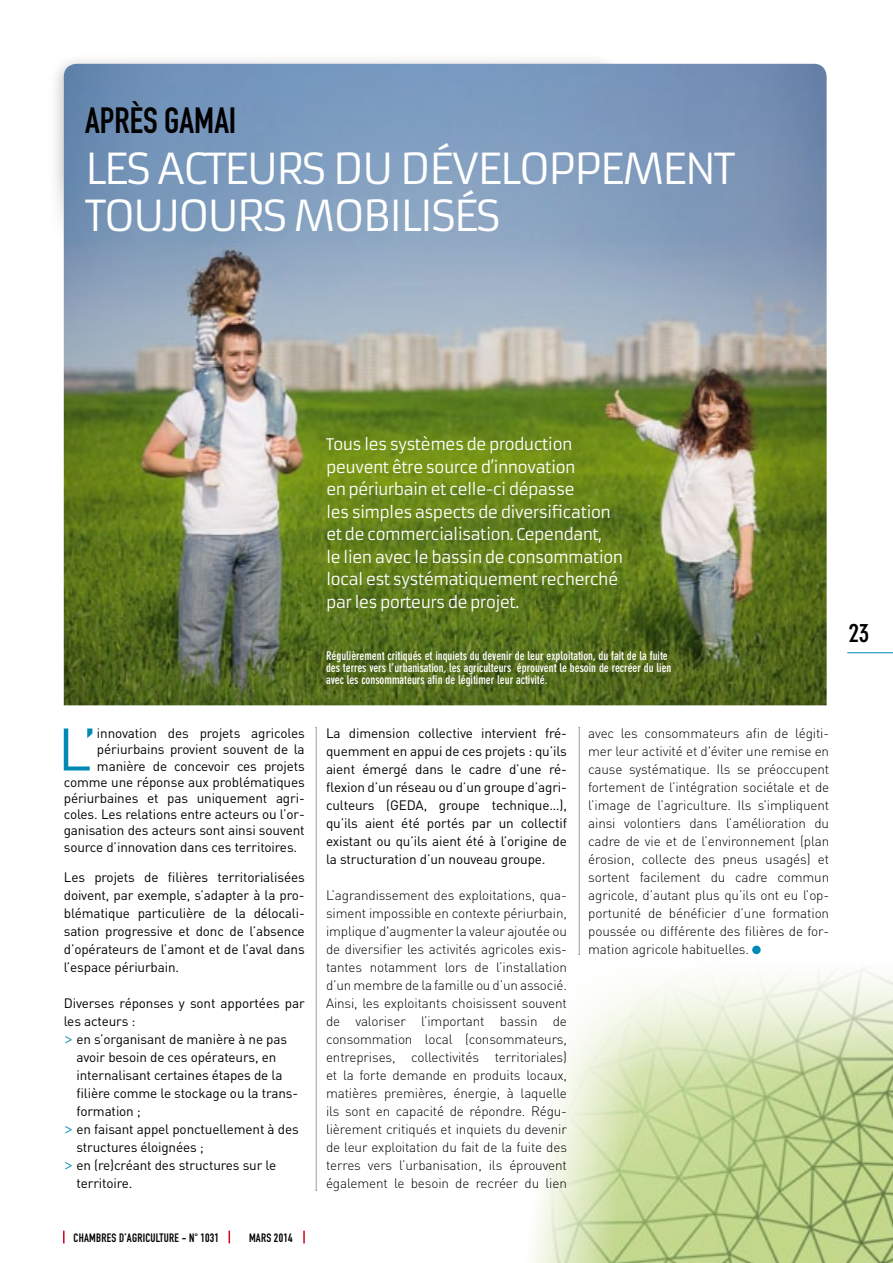
<style>
.page{position:relative;width:893px;height:1263px;background:#fff}
.page>*{position:absolute;margin:0;border:0;box-sizing:border-box;transform-origin:0 0}
.t1{font:58.95px "DIN";color:#0089b4}
.t2{font:42px "Armata";letter-spacing:-.05em;color:#fff}
.t3{font:36px "DIN Engschrift";color:#000}
.t4{font:700 condensed 25.5px "DIN Neuzeit Grotesk";color:#000}
.t5{font:15.75px/22.5px "Armata";letter-spacing:-.05em;color:#fff}
.t6{font:300 13.5px/18px "DIN";letter-spacing:-.01em;color:#000;text-align:justify}
.t7{font:13.5px/18px "DIN";letter-spacing:-.01em;color:#000;text-align:justify}
.t8{font:700 condensed 12px/12px "DIN Neuzeit Grotesk";color:#fff}
.t9{font:12px "DIN Engschrift";letter-spacing:.02em;color:#000}
.s1{font-family:"Armata";color:#0089b4}
</style>
<div class="page">
<img style="left:693px;top:1099px;width:200px;height:164px">
<svg style="left:228px;top:810px;width:465px;height:453px"></svg>
<svg style="left:471px;top:653px;width:422px;height:446px"></svg>
<div style="left:47px;top:52px;width:578px;height:233px;background:#000;opacity:.25"></div>
<div style="left:41px;top:151px;width:715px;height:365px;background:#fff"></div>
<img style="left:64px;top:64px;width:763px;height:641px">
<hr style="left:847px;top:652px;width:46px;height:1px;background:#0089b4">
<svg style="left:63px;top:1231px;width:2px;height:12px"></svg>
<svg style="left:303px;top:1231px;width:2px;height:12px"></svg>
<svg style="left:229px;top:1231px;width:1px;height:12px"></svg>
<svg style="left:752px;top:945px;width:9px;height:9px"></svg>
<hr style="left:579px;top:727px;width:1px;height:227px;background:#9c9e9f">
<hr style="left:316px;top:727px;width:1px;height:463px;background:#9c9e9f">
<h3 class="t3" style="left:85px;top:100px;width:95px">APRÈS GAMAI</h3>
<h2 class="t2" style="left:85px;top:143px;width:188px">Les acteurs</h2>
<h2 class="t2" style="left:333px;top:143px;width:192px">du développ</h2>
<h2 class="t2" style="left:600px;top:143px;width:109px">ement</h2>
<h2 class="t2" style="left:85px;top:190px;width:27px">tou</h2>
<h2 class="t2" style="left:163px;top:190px;width:43px">jours</h2>
<h2 class="t2" style="left:293px;top:190px;width:205px">mobilisés</h2>
<h1 class="t1" style="left:58px;top:712px;width:41px">L’</h1>
<p class="t7" style="left:97px;top:724px;width:209px">innovation des projets agricoles</p>
<p class="t7" style="left:97px;top:740px;width:209px">périurbains provient souvent de la</p>
<p class="t7" style="left:97px;top:756px;width:209px">manière de concevoir ces projets</p>
<p class="t7" style="left:64px;top:772px;width:242px">comme une réponse aux problématiques</p>
<p class="t7" style="left:64px;top:789px;width:242px">périurbaines et pas uniquement agri-</p>
<p class="t7" style="left:64px;top:805px;width:242px">coles. Les relations entre acteurs ou l’or-</p>
<p class="t7" style="left:64px;top:821px;width:242px">ganisation des acteurs sont ainsi souvent</p>
<p class="t7" style="left:64px;top:837px;width:235px">source d’innovation dans ces territoires.</p>
<p class="t7" style="left:64px;top:868px;width:242px">Les projets de filières territorialisées doivent, par exemple, s’adapter à la pro&shy;blématique particulière de la délocali&shy;sation progressive et donc de l’absence d’opérateurs de l’amont et de l’aval dans l’espace périurbain.</p>
<p class="t7" style="left:64px;top:994px;width:242px">D iverses réponses y sont apportées par</p>
<p class="t7" style="left:64px;top:1012px;width:73px">les acteurs :</p>
<p class="t7" style="left:64px;top:1030px;width:225px"><span class="s1">&gt;</span> en s’organisant de manière à ne pas</p>
<p class="t7" style="left:77px;top:1048px;width:201px">avoir besoin de ces opérateurs, en</p>
<p class="t7" style="left:77px;top:1066px;width:207px">internalisant certaines étapes de la</p>
<p class="t7" style="left:77px;top:1084px;width:223px">filière comme le stockage ou la trans-</p>
<p class="t7" style="left:77px;top:1102px;width:66px">formation ;</p>
<p class="t7" style="left:64px;top:1120px;width:236px"><span class="s1">&gt;</span> en faisant appel ponctuellement à des</p>
<p class="t7" style="left:77px;top:1138px;width:129px">structures éloignées ;</p>
<p class="t7" style="left:64px;top:1156px;width:214px"><span class="s1">&gt;</span> en (re)créant des structures sur le</p>
<p class="t7" style="left:77px;top:1174px;width:57px">territoire.</p>
<p class="t9" style="left:74px;top:1230px;width:147px">CHAMBRES D’AGRICULTURE - N° 1031</p>
<p class="t9" style="left:249px;top:1230px;width:7px">MARS</p>
<p class="t9" style="left:274px;top:1230px;width:20px">2014</p>
<p class="t5" style="left:326px;top:433px;width:299px">Tous les systèmes de production peuvent être source d’innovation<br>en périurbain et celle-ci dépasse<br>les simples aspects de diversification et de commercialisation. Cependant,<br>le lien avec le bassin de consommation local est systématiquement recherché par les porteurs de projet.</p>
<p class="t8" style="left:326px;top:650px;width:347px">Régulièrement critiqués et inquiets du devenir de leur exploitation, du fait de la fuite des terres vers l’urbanisation, les agriculteurs éprouvent le besoin de recréer du lien avec les consommateurs afin de légitimer leur activité.</p>
<p class="t7" style="left:326px;top:724px;width:242px">La dimension collective intervient fré&shy;quemment en appui de ces projets : qu’ils aient émergé dans le cadre d’une ré&shy;flexion d’un réseau ou d’un groupe d’agri&shy;culteurs (GEDA</p>
<p class="t7" style="left:326px;top:796px;width:242px;text-indent:98px">, groupe technique…), qu’ils aient été portés par un collectif existant ou qu’ils aient été à l’origine de la structuration d’un nouveau groupe.</p>
<p class="t6" style="left:326px;top:886px;width:242px">L’agrandissement des exploitations, qua&shy;siment impossible en contexte périurbain, implique d'augmenter la valeur ajoutée ou de diversifier les activités agricoles exis&shy;tantes notamment lors de l’installation d’un membre de la famille ou d’un associé.<br>Ainsi, les exploitants choisissent souvent de valoriser l’important bassin de consommation local (consommateurs, entreprises, collectivités territoriales) et la forte demande en produits locaux, matières premières, énergie, à laquelle ils sont en capacité de répondre. Régu&shy;lièrement critiqués et inquiets du devenir de leur exploitation du fait de la fuite des terres vers l’urbanisation, ils éprouvent également le besoin de recréer du lien</p>
<p class="t6" style="left:588px;top:724px;width:242px">avec les consommateurs afin de légiti&shy;mer leur activité et d'éviter une remise en cause systématique. Ils se préoccupent fortement de l’intégration sociétale et de l’image de l’agriculture. Ils s’impliquent ainsi volontiers dans l’amélioration du cadre de vie et de l’environnement (plan érosion, collecte des pneus usagés) et sortent facilement du cadre commun agricole, d’autant plus qu’ils ont eu l’op&shy;portunité de bénéficier d’une formation poussée ou différente des filières de for&shy;mation agricole habituelles.</p>
<h3 class="t4" style="left:848px;top:618px;width:22px">23</h3>
</div>
